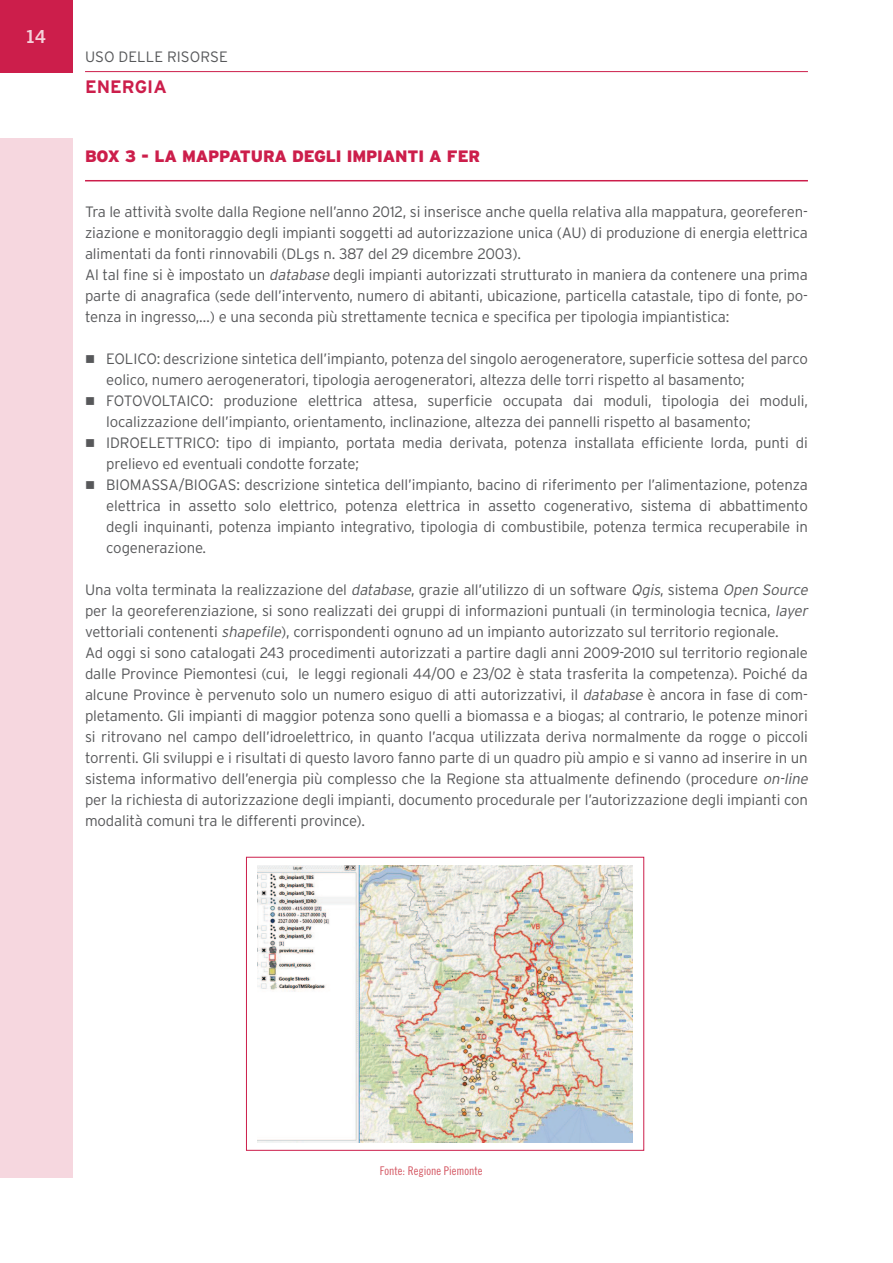
<style>
.page{position:relative;width:893px;height:1263px;background:#fff}
.page>*{position:absolute;margin:0;border:0;box-sizing:border-box;transform-origin:0 0}
.t1{font:700 18px "Interstate";color:#cc1e4b}
.t2{font:18px "Trade Gothic Bold Two";color:#fff}
.t3{font:900 16.5px "Interstate";letter-spacing:-.01em;color:#cc1e4b}
.t4{font:300 15px/21px "Interstate";letter-spacing:-.01em;color:#57585a}
.t5{font:12px "Trade Gothic Cond Eighteen";color:#d45662}
.s1{font-style:italic}
</style>
<div class="page">
<div style="left:0;top:0;width:72px;height:72px;background:#cc1e4b"></div>
<hr style="left:85px;top:71px;width:723px;height:1px;background:#cc1e4b">
<div style="left:0;top:138px;width:72px;height:1040px;background:#f6d7df"></div>
<hr style="left:85px;top:180px;width:723px;height:1px;background:#cc1e4b">
<img style="left:257px;top:865px;width:376px;height:277px">
<div style="left:246px;top:857px;width:398px;height:294px;border:1px solid #cc1e4b"></div>
<p class="t2" style="left:24px;top:26px;width:23px">14</p>
<p class="t4" style="left:85px;top:46px;width:144px">uso delle risorse</p>
<p class="t1" style="left:85px;top:77px;width:83px">ENERGIA</p>
<p class="t3" style="left:85px;top:147px;width:110px">BOX 3 - LA MAPPATU</p>
<p class="t3" style="left:263px;top:147px;width:40px">RA DEGLI</p>
<p class="t3" style="left:347px;top:147px;width:11px">IMPIANTI</p>
<p class="t3" style="left:429px;top:147px;width:51px">A FER</p>
<p class="t4" style="left:85px;top:201px;width:724px">Tra le attività svolte dalla Regione nell’anno 2012, si inserisce anche quella relativa alla mappatura, georeferen&shy;ziazione e monitoraggio degli impianti soggetti ad autorizzazione unica (AU) di produzione di energia elettrica alimentati da fonti rinnovabili (DLgs n. 387 del 29 dicembre 2003).<br>Al tal fine si è impostato un <span class="s1">database</span> degli impianti autorizzati strutturato in maniera da contenere una prima parte di anagrafica (sede dell’intervento, numero di abitanti, ubicazione, particella catastale, tipo di fonte, po&shy;tenza in ingresso,…) e una seconda più strettamente tecnica e specifica per tipologia impiantistica:</p>
<p class="t4" style="left:106px;top:348px;width:703px">EOLICO: descrizione sintetica dell’impianto, potenza del singolo aerogeneratore, superficie sottesa del parco eolico, numero aerogeneratori, tipologia aerogeneratori, altezza delle torri rispetto al basamento; FOTOVOLTAICO: produzione elettrica attesa, superficie occupata dai moduli, tipologia dei moduli, localizzazione dell’impianto, orientamento, inclinazione, altezza dei pannelli rispetto al basamento; IDROELETTRICO: tipo di impianto, portata media derivata, potenza installata efficiente lorda, punti di prelievo ed eventuali condotte forzate;<br>BIOMASSA/BIOGAS: descrizione sintetica dell’impianto, bacino di riferimento per l’alimentazione, potenza elettrica in assetto solo elettrico, potenza elettrica in assetto cogenerativo, sistema di abbattimento degli inquinanti, potenza impianto integrativo, tipologia di combustibile, potenza termica recuperabile in cogenerazione.</p>
<p class="t4" style="left:85px;top:579px;width:727px">Una volta terminata la realizzazione del <span class="s1">database</span>, grazie all’utilizzo di un software <span class="s1">Qgis</span>, sistema <span class="s1">Open Source </span>per la georeferenziazione, si sono realizzati dei gruppi di informazioni puntuali (in terminologia tecnica, <span class="s1">layer </span>vettoriali contenenti <span class="s1">shapefile</span>), corrispondenti ognuno ad un impianto autorizzato sul territorio regionale.<br>Ad oggi si sono catalogati 243 procedimenti autorizzati a partire dagli anni 2009-2010 sul territorio regionale dalle Province Piemontesi (cui, le leggi regionali 44/00 e 23/02 è stata trasferita la competenza). Poiché da alcune Province è pervenuto solo un numero esiguo di atti autorizzativi, il <span class="s1">database</span> è ancora in fase di com&shy;pletamento. Gli impianti di maggior potenza sono quelli a biomassa e a biogas; al contrario, le potenze minori si ritrovano nel campo dell’idroelettrico, in quanto l’acqua utilizzata deriva normalmente da rogge o piccoli torrenti. Gli sviluppi e i risultati di questo lavoro fanno parte di un quadro più ampio e si vanno ad inserire in un sistema informativo dell’energia più complesso che la Regione sta attualmente definendo (procedure <span class="s1">on-line </span>per la richiesta di autorizzazione degli impianti, documento procedurale per l’autorizzazione degli impianti con modalità comuni tra le differenti province).</p>
<p class="t5" style="left:380px;top:1163px;width:104px">Fonte: Regione Piemonte</p>
</div>
